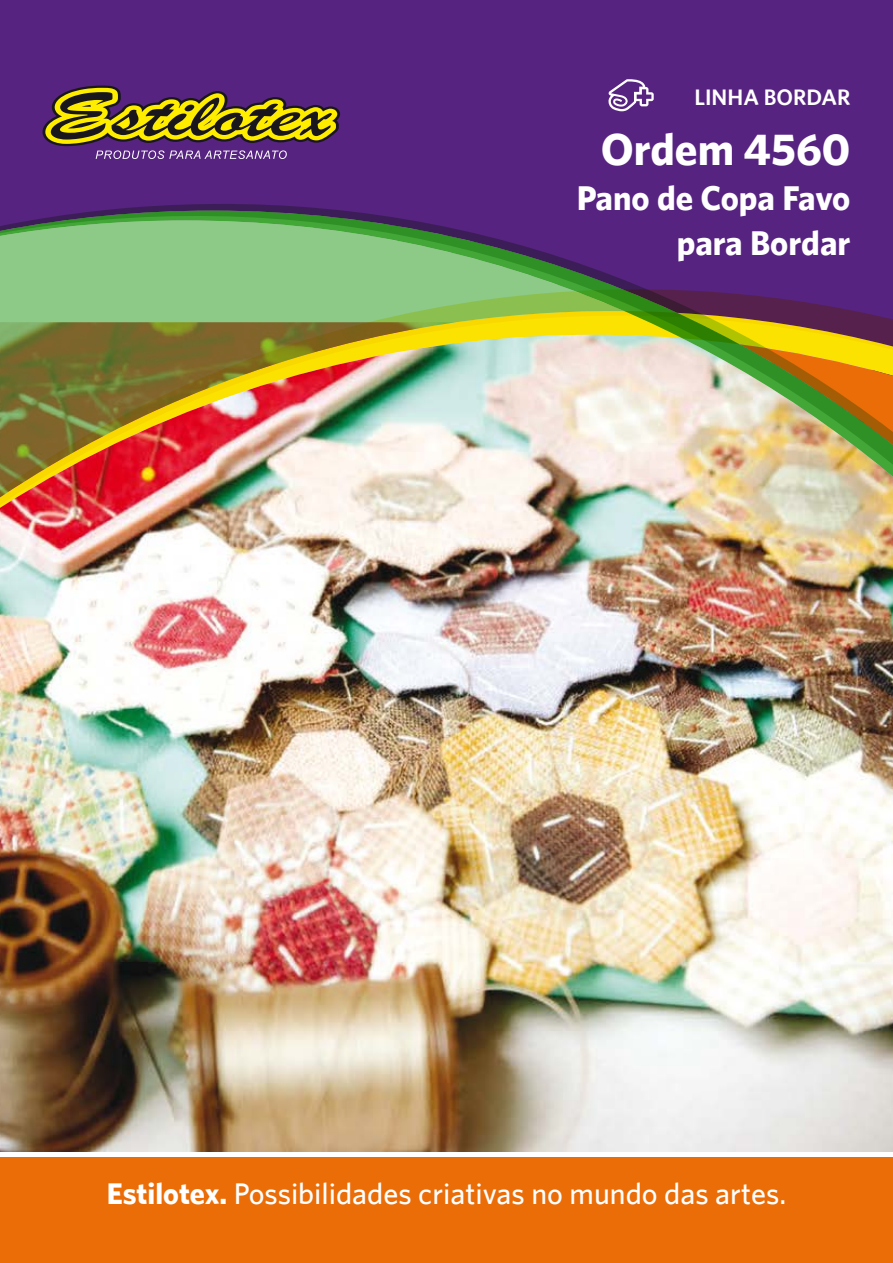
<style>
.page{position:relative;width:893px;height:1263px;background:#fff}
.page>*{position:absolute;margin:0;border:0;box-sizing:border-box;transform-origin:0 0}
.t1{font:700 45px "Whitney";color:#fff}
.t2{font:700 34.5px/45px "Whitney";color:#fff;text-align:right}
.t3{font:500 30px "Whitney";color:#fff}
.t4{font:600 22.5px "Whitney";color:#fff}
.s1{font-weight:700}
</style>
<div class="page">
<div style="left:0;top:0;width:893px;height:204px;background:#572381"></div>
<svg style="left:42px;top:86px;width:298px;height:73px;background:#7a5e43"></svg>
<svg style="left:0;top:204px;width:893px;height:85px;background:#676e78"></svg>
<img style="left:0;top:289px;width:893px;height:974px">
<svg style="left:608px;top:79px;width:46px;height:32px"></svg>
<p class="t4" style="left:694px;top:83px;width:158px">LINHA BORDAR</p>
<h1 class="t1" style="left:601px;top:122px;width:251px">Ordem 4560</h1>
<p class="t2" style="left:577px;top:174px;width:275px">Pano de Copa Favo para Bordar</p>
<p class="t3" style="left:107px;top:1176px;width:681px"><span class="s1">Estilotex.</span> Possibilidades criativas no mundo das artes.</p>
</div>
